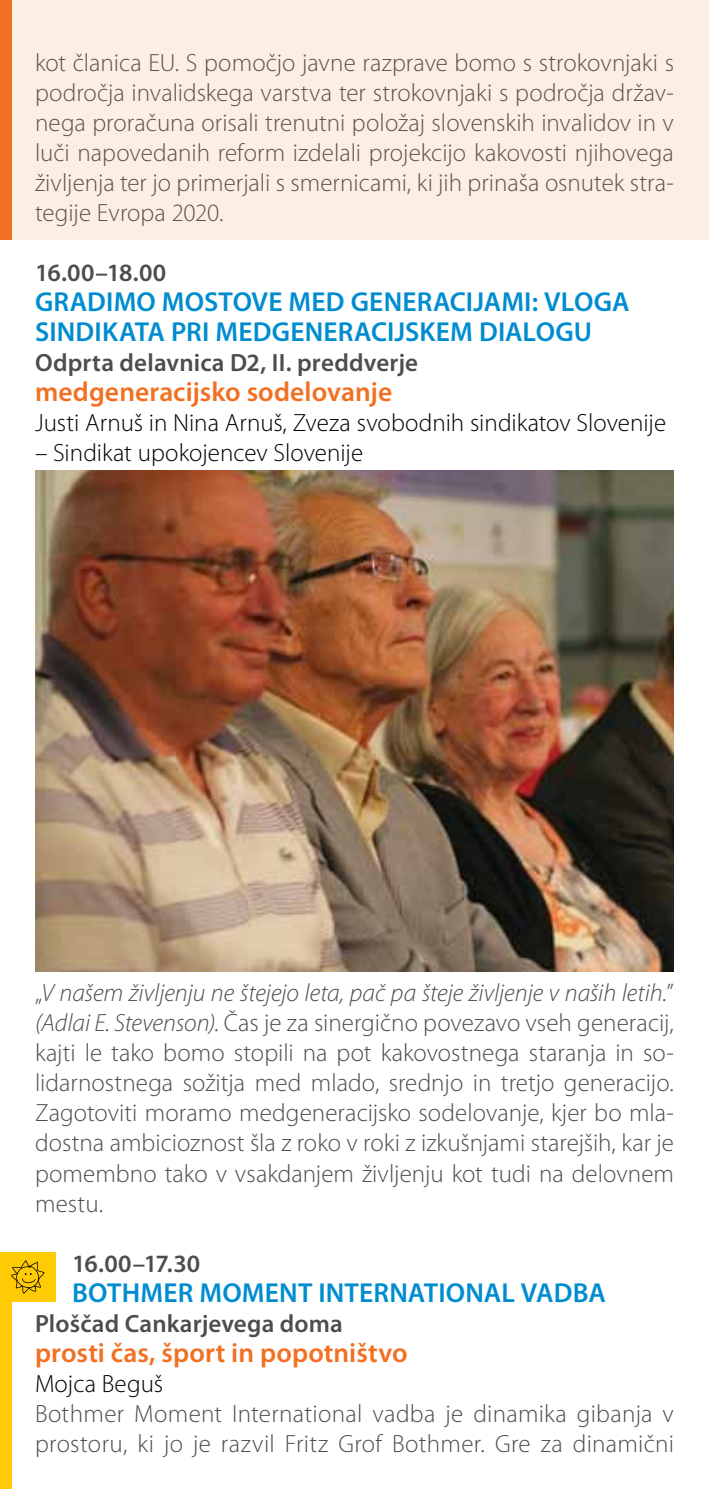
<style>
.page{position:relative;width:709px;height:1489px;background:#fff}
.page>*{position:absolute;margin:0;border:0;box-sizing:border-box;transform-origin:0 0}
.t1{font:600 27.5px/30px "Myriad Pro";letter-spacing:.005em;color:#008dd0}
.t2{font:600 27.5px "Myriad Pro";letter-spacing:.005em;color:#f36f21}
.t3{font:300 25px/30px "Myriad Pro";letter-spacing:.01em;color:#4d4d4f;text-align:justify}
.t4{font:300 25px "Myriad Pro";color:#000}
.t5{font:600 25px "Myriad Pro";letter-spacing:.01em;color:#4d4d4f}
.s1{font-style:italic}
</style>
<div class="page">
<div style="left:0;top:1252px;width:56px;height:49px;background:#ffcb05"></div>
<svg style="left:11px;top:1260px;width:33px;height:33px"></svg>
<div style="left:0;top:1291px;width:11px;height:197px;background:#ffcb05"></div>
<div style="left:0;top:0;width:709px;height:240px;background:#fdeee4"></div>
<div style="left:0;top:0;width:11px;height:240px;background:#f36f21"></div>
<img style="left:35px;top:470px;width:639px;height:501px">
<p class="t3" style="left:35px;top:48px;width:640px">kot članica EU. S pomočjo javne razprave bomo s strokovnjaki s področja invalidskega varstva ter strokovnjaki s področja držav&shy;nega proračuna orisali trenutni položaj slovenskih invalidov in v luči napovedanih reform izdelali projekcijo kakovosti njihovega življenja ter jo primerjali s smernicami, ki jih prinaša osnutek stra&shy;tegije Evropa 2020.</p>
<p class="t5" style="left:35px;top:257px;width:133px">16.00–18.00</p>
<p class="t1" style="left:35px;top:286px;width:596px">GRADIMO MOSTOVE MED GENERACIJAMI: VLOGA<br>SINDIKATA PRI MEDG ENERACIJSKEM DIALOGU</p>
<p class="t5" style="left:35px;top:347px;width:385px">ODPRTA DELAVNICA D2, II . PREDDVERJE</p>
<p class="t2" style="left:35px;top:374px;width:359px">MEDGENERACIJSKO SODELOVANJE</p>
<p class="t4" style="left:35px;top:409px;width:632px">Justi Arnuš in Nina Arnuš, Zveza svobodnih sindikatov Slovenije</p>
<p class="t4" style="left:35px;top:439px;width:330px">– Sindikat upokojencev Slovenije</p>
<p class="t3" style="left:35px;top:978px;width:640px">„<span class="s1">V našem življenju ne štejejo leta, pač pa šteje življenje v naših letih.</span>” <span class="s1">(Adlai E. Stevenson)</span>. Čas je za sinergično povezavo vseh generacij, kajti le tako bomo stopili na pot kakovostnega staranja in so&shy;lidarnostnega sožitja med mlado, srednjo in tretjo generacijo.<br>Zagotoviti moramo medgeneracijsko sodelovanje, kjer bo mla&shy;dostna ambicioznost šla z roko v roki z izkušnjami starejših, kar je pomembno tako v vsakdanjem življenju kot tudi na delovnem mestu.</p>
<p class="t5" style="left:72px;top:1247px;width:130px">16.00–17.30</p>
<p class="t1" style="left:72px;top:1276px;width:535px">BOTHMER MOMENT INTERNATIONAL VADBA</p>
<p class="t5" style="left:35px;top:1307px;width:309px">PLOŠČAD CANKARJEVEGA DOMA</p>
<p class="t2" style="left:35px;top:1334px;width:374px">PROSTI ČAS, ŠPORT IN POPOTNIŠTVO</p>
<p class="t4" style="left:35px;top:1369px;width:130px">Mojca Beguš</p>
<p class="t3" style="left:35px;top:1398px;width:640px">Bothmer Moment International vadba je dinamika gibanja v prostoru, ki jo je razvil Fritz Grof Bothmer. Gre za dinamični</p>
</div>
